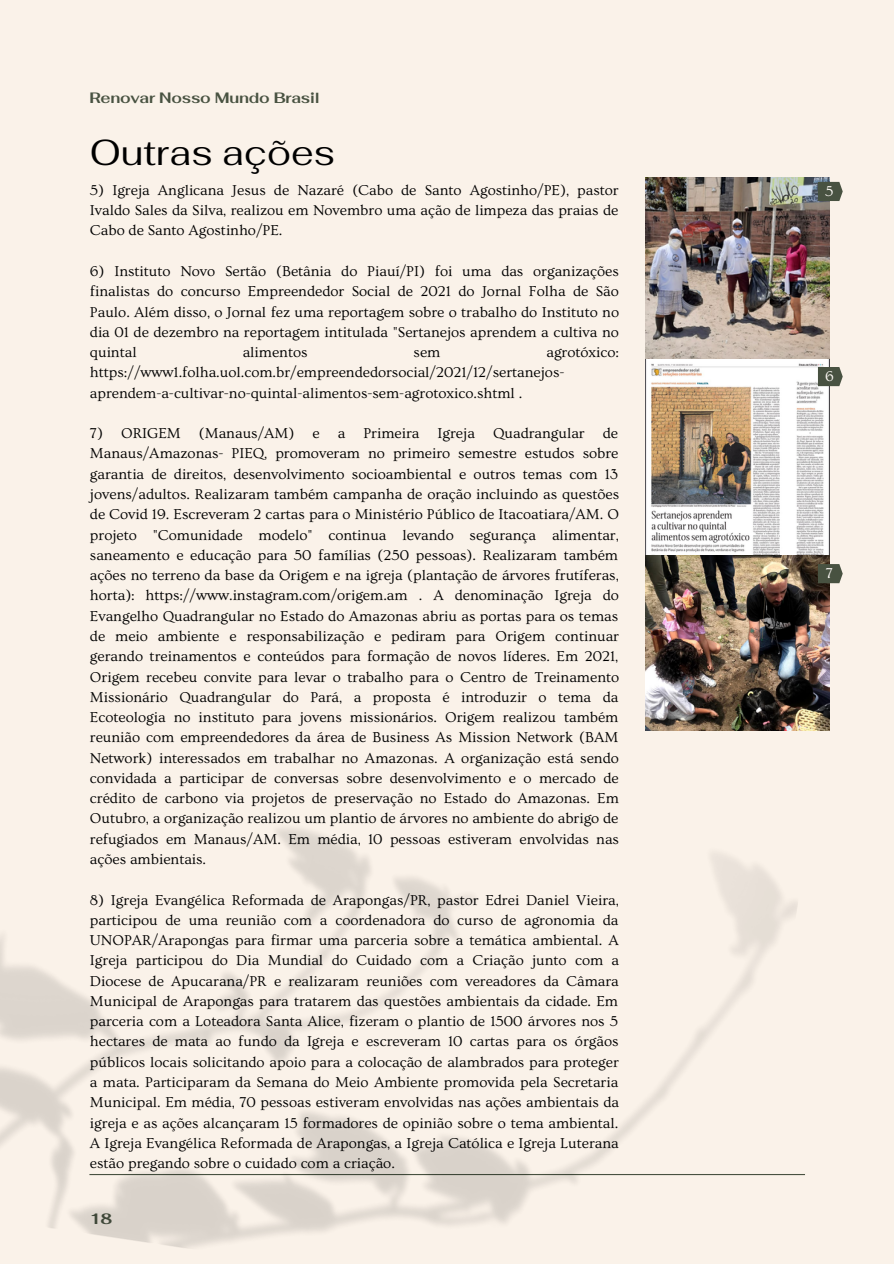
<style>
.page{position:relative;width:894px;height:1264px;background:#fff}
.page>*{position:absolute;margin:0;border:0;box-sizing:border-box;transform-origin:0 0}
.t1{font:36px "Fahkwang";color:#000}
.t2{font:15px/20.2px "Ovo";color:#000;text-align:justify}
.t3{font:700 15px "Fahkwang";letter-spacing:-.015em;color:#485241}
.t4{font:15px "Ovo";color:#fffbf7}
</style>
<div class="page">
<div style="left:0;top:0;width:893px;height:1263px;background:#faf2e9"></div>
<img style="left:0;top:828px;width:804px;height:420px">
<img style="left:645px;top:177px;width:184px;height:553px">
<svg style="left:817px;top:182px;width:25px;height:19px"></svg>
<svg style="left:817px;top:367px;width:25px;height:19px"></svg>
<svg style="left:817px;top:564px;width:25px;height:19px"></svg>
<p class="t3" style="left:89px;top:87px;width:232px">Renovar Nosso Mundo Brasil</p>
<h1 class="t1" style="left:90px;top:129px;width:246px">Outras ações</h1>
<p class="t2" style="left:90px;top:180px;width:530px">5) Igreja Anglicana Jesus de Nazaré (Cabo de Santo Agostinho/PE), pastor Ivaldo Sales da Silva, realizou em Novembro uma ação de limpeza das praias de Cabo de Santo Agostinho/PE.</p>
<p class="t2" style="left:90px;top:261px;width:530px">6) Instituto Novo Sertão (Betânia do Piauí/PI) foi uma das organizações finalistas do concurso Empreendedor Social de 2021 do Jornal Folha de São Paulo. Além disso, o Jornal fez uma reportagem sobre o trabalho do Instituto no dia 01 de dezembro na reportagem intitulada "Sertanejos aprendem a cultiva no quintal</p>
<p class="t2" style="left:243px;top:342px;width:66px">alimentos</p>
<p class="t2" style="left:413px;top:342px;width:28px">sem</p>
<p class="t2" style="left:90px;top:342px;width:530px;text-align:left;text-indent:456px">agrotóxico: https://www1.folha.uol.com.br/empreendedorsocial/2021/12/sertanejos&shy;aprendem-a-cultivar-no-quintal-alimentos-sem-agrotoxico.shtml .</p>
<p class="t2" style="left:90px;top:423px;width:530px">7) ORIGEM (Manaus/AM) e a Primeira Igreja Quadrangular de Manaus/Amazonas- PIEQ, promoveram no primeiro semestre estudos sobre garantia de direitos, desenvolvimento socioambiental e outros temas com 13 jovens/adultos. Realizaram também campanha de oração incluindo as questões de Covid 19. Escreveram 2 cartas para o Ministério Público de Itacoatiara/AM. O projeto "Comunidade modelo" continua levando segurança alimentar, saneamento e educação para 50 famílias (250 pessoas). Realizaram também ações no terreno da base da Origem e na igreja (plantação de árvores frutíferas, horta): https://www.instagram.com/origem.am . A denominação Igreja do Evangelho Quadrangular no Estado do Amazonas abriu as portas para os temas de meio ambiente e responsabilização e pediram para Origem continuar gerando treinamentos e conteúdos para formação de novos líderes. Em 2021, Origem recebeu convite para levar o trabalho para o Centro de Treinamento Missionário Quadrangular do Pará, a proposta é introduzir o tema da Ecoteologia no instituto para jovens missionários. Origem realizou também reunião com empreendedores da área de Business As Mission Network (BAM Network) interessados em trabalhar no Amazonas. A organização está sendo convidada a participar de conversas sobre desenvolvimento e o mercado de crédito de carbono via projetos de preservação no Estado do Amazonas. Em Outubro, a organização realizou um plantio de árvores no ambiente do abrigo de refugiados em Manaus/AM. Em média, 10 pessoas estiveram envolvidas nas ações ambientais.</p>
<p class="t2" style="left:90px;top:889px;width:530px">8) Igreja Evangélica Reformada de Arapongas/PR, pastor Edrei Daniel Vieira, participou de uma reunião com a coordenadora do curso de agronomia da UNOPAR/Arapongas para firmar uma parceria sobre a temática ambiental. A Igreja participou do Dia Mundial do Cuidado com a Criação junto com a Diocese de Apucarana/PR e realizaram reuniões com vereadores da Câmara Municipal de Arapongas para tratarem das questões ambientais da cidade. Em parceria com a Loteadora Santa Alice, fizeram o plantio de 1500 árvores nos 5 hectares de mata ao fundo da Igreja e escreveram 10 cartas para os órgãos públicos locais solicitando apoio para a colocação de alambrados para proteger a mata. Participaram da Semana do Meio Ambiente promovida pela Secretaria Municipal. Em média, 70 pessoas estiveram envolvidas nas ações ambientais da igreja e as ações alcançaram 15 formadores de opinião sobre o tema ambiental.<br>A Igreja Evangélica Reformada de Arapongas, a Igreja Católica e Igreja Luterana estão pregando sobre o cuidado com a criação.</p>
<p class="t3" style="left:89px;top:1208px;width:24px">18</p>
<p class="t4" style="left:825px;top:183px;width:10px">5</p>
<p class="t4" style="left:824px;top:368px;width:10px">6</p>
<p class="t4" style="left:825px;top:565px;width:9px">7</p>
</div>
